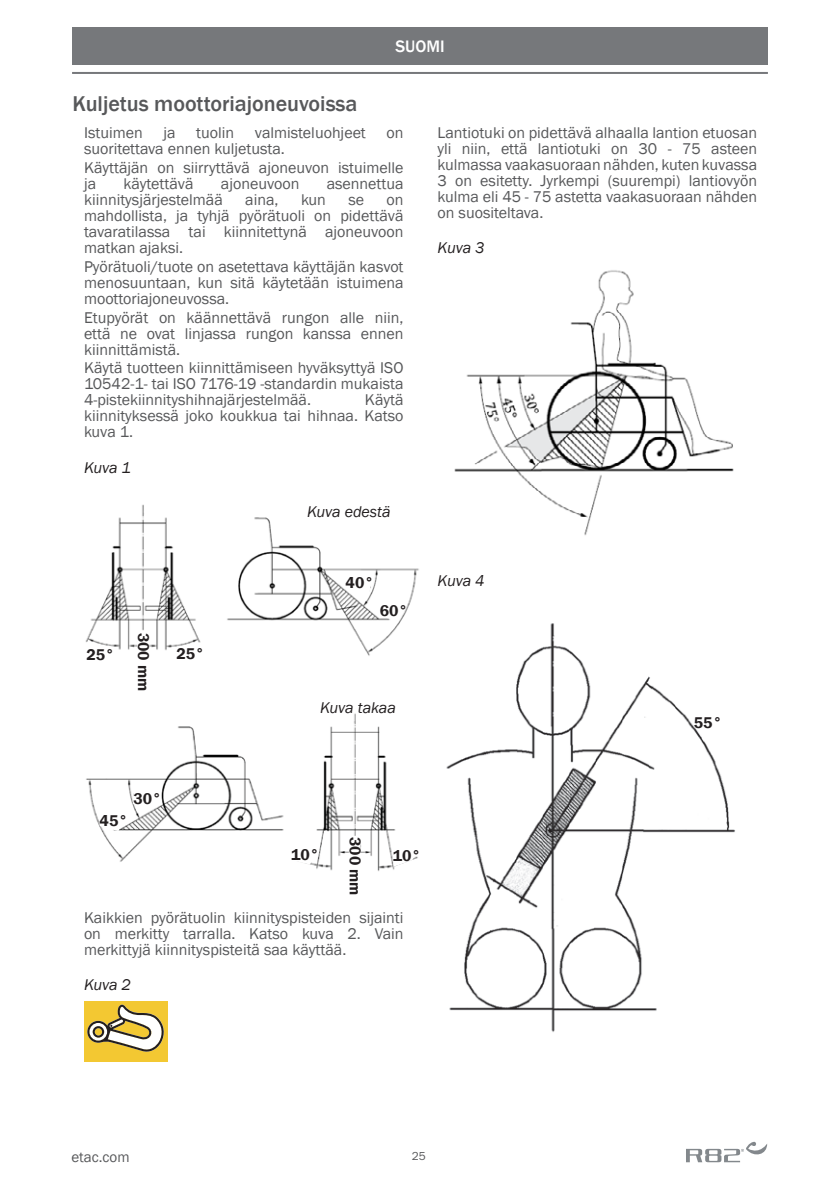
<style>
.page{position:relative;width:840px;height:1191px;background:#fff}
.page>*{position:absolute;margin:0;border:0;box-sizing:border-box;transform-origin:0 0}
.New_Section_heading{font:500 22px "Franklin Gothic";color:#57585a}
.Skema{font:500 17px "Franklin Gothic";color:#fff}
.t1{font:600 16.8px "Franklin Gothic";color:#fff}
.New_body{font:16px/16px "Franklin Gothic";color:#57585a;text-align:justify}
.Graphic_text{font:italic 16px "Franklin Gothic";letter-spacing:-.005em;color:#231f20}
.Graphic_text__upon_graphics{font:600 16px "Franklin Gothic";color:#231f20}
.t2{font:15px "Franklin Gothic";color:#57585a}
.t3{font:12px "Franklin Gothic URW Boo";color:#57585a}
</style>
<div class="page">
<hr style="left:72px;top:72px;width:695px;height:2px;background:#76787b">
<svg style="left:686px;top:1141px;width:80px;height:21px"></svg>
<img style="left:85px;top:504px;width:334px;height:152px">
<img style="left:86px;top:713px;width:310px;height:158px">
<div style="left:84px;top:1001px;width:83px;height:60px;background:#f3c832"></div>
<svg style="left:87px;top:1004px;width:77px;height:48px"></svg>
<img style="left:454px;top:270px;width:280px;height:266px">
<img style="left:446px;top:623px;width:289px;height:409px">
<svg style="left:344px;top:573px;width:29px;height:21px"></svg>
<svg style="left:379px;top:603px;width:28px;height:18px"></svg>
<svg style="left:136px;top:631px;width:13px;height:25px"></svg>
<svg style="left:86px;top:631px;width:28px;height:25px"></svg>
<svg style="left:173px;top:631px;width:31px;height:25px"></svg>
<svg style="left:348px;top:835px;width:12px;height:36px"></svg>
<svg style="left:290px;top:847px;width:28px;height:17px"></svg>
<svg style="left:393px;top:848px;width:25px;height:18px"></svg>
<svg style="left:98px;top:791px;width:63px;height:40px"></svg>
<div style="left:72px;top:27px;width:695px;height:38px;background:#76787b"></div>
<p class="t1" style="left:409px;top:34px;width:22px">EN</p>
<p class="Skema" style="left:395px;top:36px;width:51px">SUOMI</p>
<p class="New_Section_heading" style="left:73px;top:90px;width:286px">Kuljetus moottoriajoneuvoissa</p>
<p class="New_body" style="left:84px;top:125px;width:60px">Istuimen</p>
<p class="New_body" style="left:163px;top:125px;width:14px">ja</p>
<p class="New_body" style="left:196px;top:125px;width:39px">tuolin</p>
<p class="New_body" style="left:255px;top:125px;width:112px">valmisteluohjeet</p>
<p class="New_body" style="left:386px;top:125px;width:18px">on</p>
<p class="New_body" style="left:84px;top:141px;width:202px">suoritettava ennen kuljetusta.</p>
<p class="New_body" style="left:84px;top:160px;width:321px">Käyttäjän on siirryttävä ajoneuvon istuimelle ja</p>
<p class="New_body" style="left:123px;top:176px;width:71px">käytettävä</p>
<p class="New_body" style="left:221px;top:176px;width:80px">ajoneuvoon</p>
<p class="New_body" style="left:326px;top:176px;width:78px">asennettua</p>
<p class="New_body" style="left:84px;top:192px;width:140px">kiinnitysjärjestelmää</p>
<p class="New_body" style="left:245px;top:192px;width:35px">aina,</p>
<p class="New_body" style="left:301px;top:192px;width:26px">kun</p>
<p class="New_body" style="left:348px;top:192px;width:17px">se</p>
<p class="New_body" style="left:84px;top:192px;width:321px;text-indent:302px">on mahdollista, ja tyhjä pyörätuoli on pidettävä tavaratilassa tai kiinnitettynä ajoneuvoon matkan ajaksi.</p>
<p class="New_body" style="left:84px;top:259px;width:321px">Pyörätuoli/tuote on asetettava käyttäjän kasvot menosuuntaan, kun sitä käytetään istuimena moottoriajoneuvossa.</p>
<p class="New_body" style="left:84px;top:310px;width:321px">Etupyörät on käännettävä rungon alle niin, että ne ovat linjassa rungon kanssa ennen kiinnittämistä.</p>
<p class="New_body" style="left:84px;top:360px;width:321px">Käytä tuotteen kiinnittämiseen hyväksyttyä ISO 10542-1- tai ISO 7176-19 -standardin mukaista 4-pistekiinnityshihnajärjestelmää.</p>
<p class="New_body" style="left:84px;top:392px;width:321px;text-indent:281px">Käytä kiinnityksessä joko koukkua tai hihnaa. Katso kuva 1.</p>
<p class="Graphic_text" style="left:84px;top:457px;width:48px">Kuva 1</p>
<p class="Graphic_text" style="left:307px;top:501px;width:85px">Kuva edestä</p>
<p class="Graphic_text__upon_graphics" style="left:86px;top:645px;width:30px">25°</p>
<p class="Graphic_text__upon_graphics" style="left:153px;top:632px;width:60px;rotate:90deg">300 mm</p>
<p class="Graphic_text__upon_graphics" style="left:176px;top:644px;width:30px">25°</p>
<p class="Graphic_text__upon_graphics" style="left:345px;top:573px;width:30px">40°</p>
<p class="Graphic_text__upon_graphics" style="left:379px;top:600px;width:30px">60°</p>
<p class="Graphic_text" style="left:320px;top:697px;width:77px">Kuva takaa</p>
<p class="New_body" style="left:437px;top:125px;width:321px">Lantiotuki on pidettävä alhaalla lantion etuosan yli niin, että lantiotuki on 30 - 75 asteen kulmassa vaakasuoraan nähden, kuten kuvassa 3 on esitetty. Jyrkempi (suurempi) lantiovyön kulma eli 45 - 75 astetta vaakasuoraan nähden on suositeltava.</p>
<p class="Graphic_text" style="left:437px;top:238px;width:48px">Kuva 3</p>
<p class="Graphic_text" style="left:437px;top:571px;width:48px">Kuva 4</p>
<p class="Graphic_text__upon_graphics" style="left:693px;top:713px;width:30px">55°</p>
<p class="Graphic_text__upon_graphics" style="left:100px;top:811px;width:30px">45°</p>
<p class="Graphic_text__upon_graphics" style="left:133px;top:788px;width:30px">30°</p>
<p class="Graphic_text__upon_graphics" style="left:365px;top:837px;width:60px;rotate:90deg">300 mm</p>
<p class="Graphic_text__upon_graphics" style="left:291px;top:844px;width:30px">10°</p>
<p class="Graphic_text__upon_graphics" style="left:392px;top:845px;width:30px">10°</p>
<p class="New_body" style="left:84px;top:910px;width:321px">Kaikkien pyörätuolin kiinnityspisteiden sijainti on merkitty tarralla. Katso kuva 2. Vain merkittyjä kiinnityspisteitä saa käyttää.</p>
<p class="Graphic_text" style="left:84px;top:974px;width:48px">Kuva 2</p>
<p class="t2" style="left:71px;top:1147px;width:60px">etac.com</p>
<p class="t3" style="left:411px;top:1148px;width:16px">25</p>
</div>
